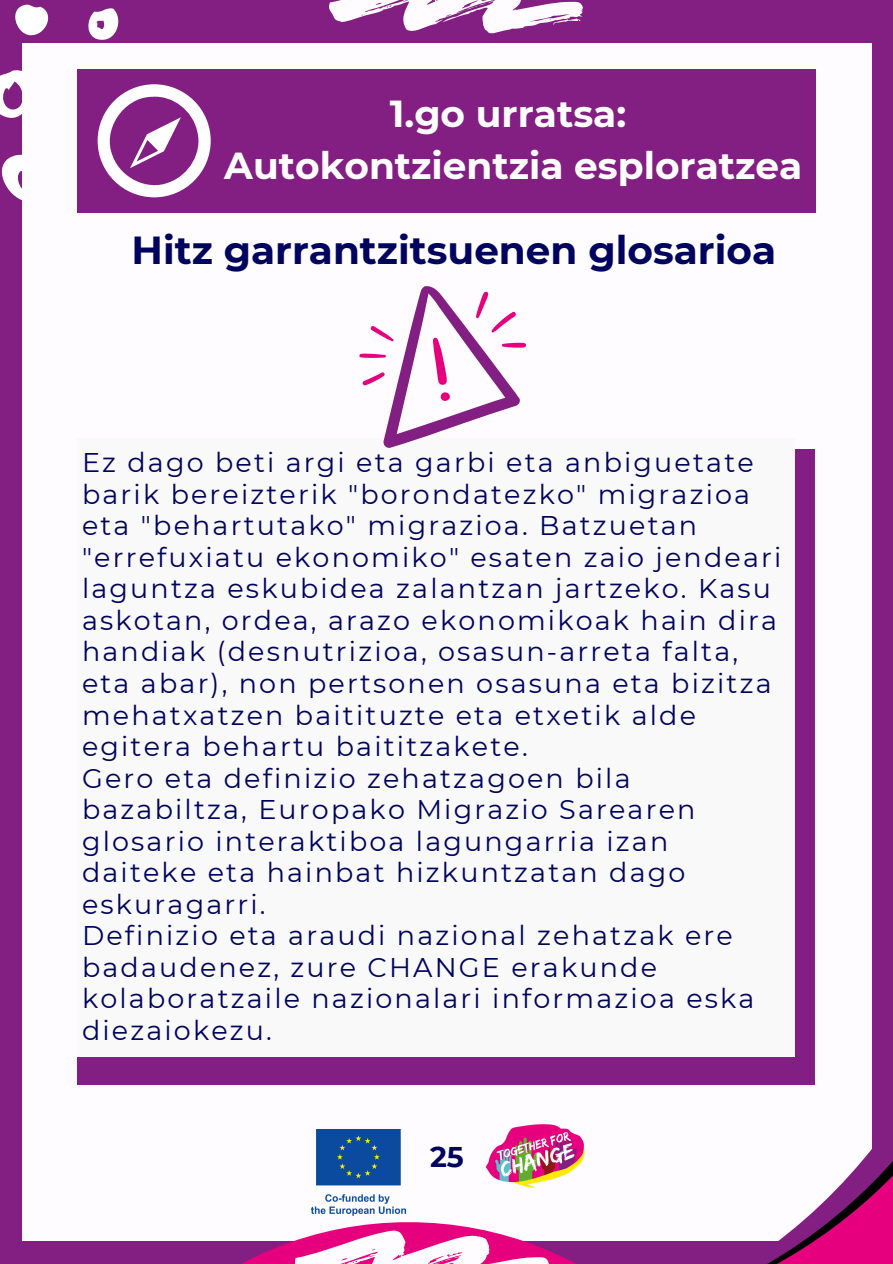
<style>
.page{position:relative;width:893px;height:1264px;background:#fff}
.page>*{position:absolute;margin:0;border:0;box-sizing:border-box;transform-origin:0 0}
.t1{font:700 39px "Montserrat";color:#01045f}
.t2{font:700 37.5px/51.8px "Montserrat";color:#fff;text-align:center}
.t3{font:700 28.5px "Montserrat";color:#01045f}
.t4{font:27px/31.5px "Montserrat";letter-spacing:.08em;color:#01045f}
</style>
<div class="page">
<div style="left:0;top:0;width:892px;height:1263px;background:#831f82"></div>
<svg style="left:15px;top:4px;width:34px;height:32px"></svg>
<svg style="left:88px;top:8px;width:31px;height:32px"></svg>
<svg style="left:0;top:64px;width:23px;height:71px"></svg>
<svg style="left:1px;top:152px;width:22px;height:50px"></svg>
<div style="left:23px;top:43px;width:848px;height:1197px;background:#fefcff"></div>
<svg style="left:195px;top:1084px;width:422px;height:179px"></svg>
<svg style="left:329px;top:0;width:253px;height:34px"></svg>
<svg style="left:295px;top:1230px;width:253px;height:33px;background:#f188c3"></svg>
<div style="left:77px;top:69px;width:738px;height:143px;background:#831f82"></div>
<svg style="left:97px;top:84px;width:114px;height:114px"></svg>
<div style="left:77px;top:449px;width:737px;height:635px;background:#831f82"></div>
<div style="left:77px;top:438px;width:717px;height:618px;background:#f9f9f9"></div>
<svg style="left:359px;top:286px;width:167px;height:162px"></svg>
<svg style="left:617px;top:1063px;width:275px;height:200px"></svg>
<p class="t2" style="left:224px;top:88px;width:579px">1.go urratsa:<br>Autokontzientzia esploratzea</p>
<p class="t1" style="left:131px;top:226px;width:646px">Hitz garrantzitsuenen glosarioa</p>
<p class="t4" style="left:82px;top:447px;width:700px">Ez dago beti argi eta garbi eta anbiguetate barik bereizterik "borondatezko" migrazioa eta "behartutako" migrazioa. Batzuetan "errefuxiatu ekonomiko" esaten zaio jendeari laguntza eskubidea zalantzan jartzeko. Kasu askotan, ordea, arazo ekonomikoak hain dira handiak (desnutrizioa, osasun-arreta falta, eta abar), non pertsonen osasuna eta bizitza mehatxatzen baitituzte eta etxetik alde egitera behartu baititzakete.<br>Gero eta definizio zehatzagoen bila bazabiltza, Europako Migrazio Sarearen glosario interaktiboa lagungarria izan daiteke eta hainbat hizkuntzatan dago eskuragarri.<br>Definizio eta araudi nazional zehatzak ere badaudenez, zure CHANGE erakunde kolaboratzaile nazionalari informazioa eska diezaiokezu.</p>
<p class="t3" style="left:430px;top:1139px;width:35px">25</p>
</div>
